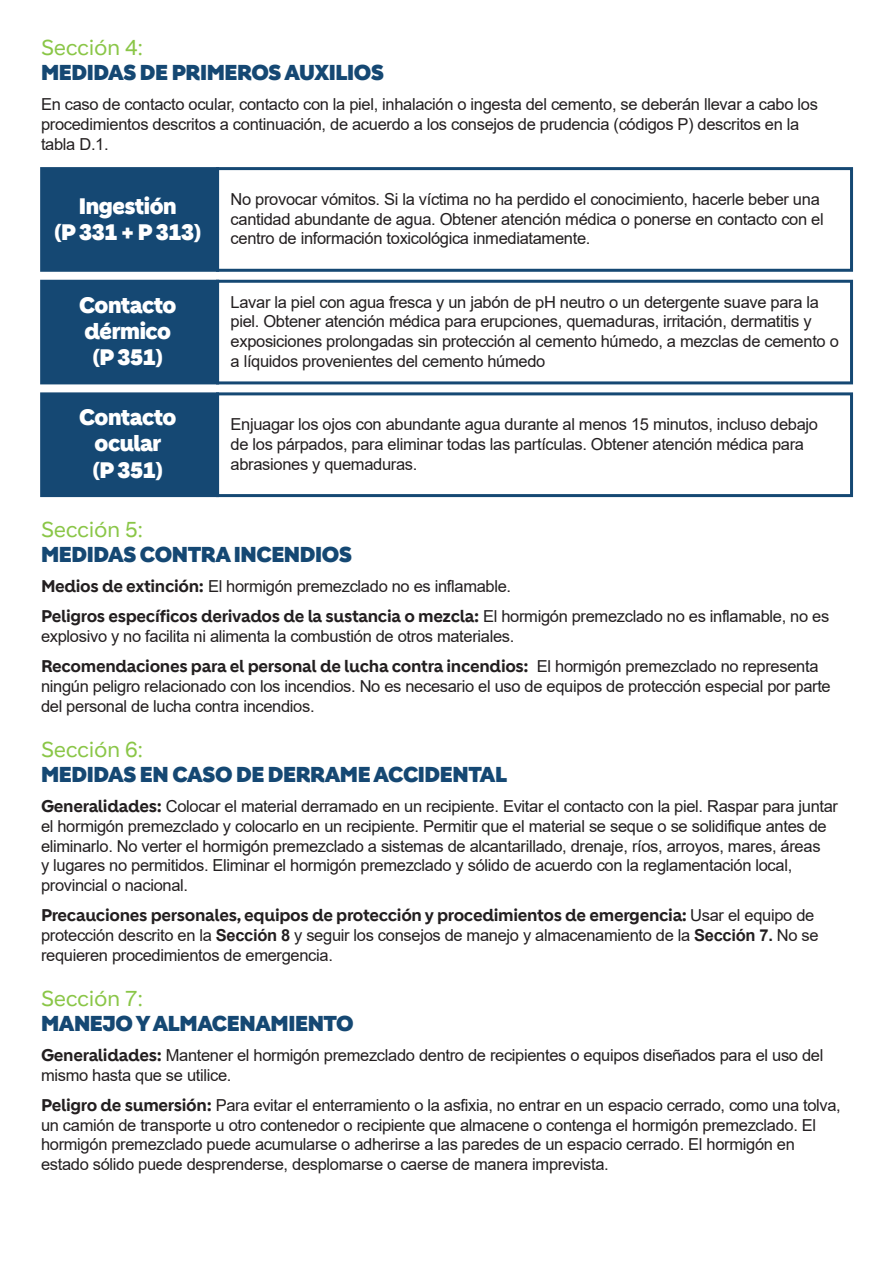
<style>
.page{position:relative;width:893px;height:1263px;background:#fff}
.page>*{position:absolute;margin:0;border:0;box-sizing:border-box;transform-origin:0 0}
.t1{font:900 21.9px/26.2px "Holcim Headline";letter-spacing:-.02em;color:#fff;text-align:center}
.t2{font:900 21px "Holcim Headline";letter-spacing:-.02em;color:#154873}
.t3{font:21px "Holcim";letter-spacing:-.02em;color:#8ac647}
.t4{font:16.5px/19.8px "Arial";letter-spacing:-.02em;color:#231f20}
.t5{font:700 16.5px "Holcim";letter-spacing:-.02em;color:#231f20}
.s1{font-family:"Holcim";font-weight:700}
.s2{font-family:"Arial";font-weight:400}
.s3{font-weight:700}
</style>
<div class="page">
<div style="left:40px;top:167px;width:179px;height:105px;background:#154873;border:3px solid #154873"></div>
<div style="left:216px;top:167px;width:637px;height:105px;border:3px solid #154873"></div>
<div style="left:40px;top:280px;width:179px;height:104px;background:#154873"></div>
<div style="left:216px;top:280px;width:637px;height:104px;border:3px solid #154873"></div>
<div style="left:40px;top:392px;width:179px;height:105px;background:#154873;border:3px solid #154873"></div>
<div style="left:216px;top:392px;width:637px;height:105px;border:3px solid #154873"></div>
<p class="t3" style="left:41px;top:35px;width:104px">Sección 4:</p>
<p class="t2" style="left:41px;top:60px;width:344px">MEDIDAS DE PRIMEROS AUXILIOS</p>
<p class="t4" style="left:41px;top:94px;width:778px">En caso de contacto ocular, contacto con la piel, inhalación o ingesta del cemento, se deberán llevar a cabo los procedimientos descritos a continuación, de acuerdo a los consejos de prudencia (códigos P) descritos en la tabla D.1.</p>
<h1 class="t1" style="left:55px;top:194px;width:148px">Ingestión<br>(P 331 + P 313)</h1>
<h1 class="t1" style="left:79px;top:292px;width:99px">Contacto dérmico (P 351)</h1>
<h1 class="t1" style="left:79px;top:405px;width:99px">Contacto ocular<br>(P 351)</h1>
<p class="t4" style="left:231px;top:189px;width:595px">No provocar vómitos. Si la víctima no ha perdido el conocimiento, hacerle beber una cantidad abundante de agua. Obtener atención médica o ponerse en contacto con el centro de información toxicológica inmediatamente.</p>
<p class="t4" style="left:231px;top:292px;width:610px">Lavar la piel con agua fresca y un jabón de pH neutro o un detergente suave para la piel. Obtener atención médica para erupciones, quemaduras, irritación, dermatitis y exposiciones prolongadas sin protección al cemento húmedo, a mezclas de cemento o a líquidos provenientes del cemento húmedo</p>
<p class="t4" style="left:231px;top:414px;width:589px">Enjuagar los ojos con abundante agua durante al menos 15 minutos, incluso debajo de los párpados, para eliminar todas las partículas. Obtener atención médica para abrasiones y quemaduras.</p>
<p class="t3" style="left:41px;top:518px;width:104px">Sección 5:</p>
<p class="t2" style="left:41px;top:542px;width:313px">MEDIDAS CONTRA INCENDIOS</p>
<p class="t4" style="left:41px;top:576px;width:472px"><span class="s1">Medios de extinción:</span> El hormigón premezclado no es inflamable.</p>
<p class="t5" style="left:41px;top:607px;width:790px">Peligros específicos derivados de la sustancia o mezcla: <span class="s2">El hormigón premezclado no es inflamable, no es</span></p>
<p class="t4" style="left:41px;top:626px;width:475px">explosivo y no facilita ni alimenta la combustión de otros materiales.</p>
<p class="t5" style="left:41px;top:657px;width:779px">Recomendaciones para el personal de lucha contra incendios: <span class="s2">El hormigón premezclado no representa</span></p>
<p class="t4" style="left:41px;top:676px;width:791px">ningún peligro relacionado con los incendios. No es necesario el uso de equipos de protección especial por parte del personal de lucha contra incendios.</p>
<p class="t3" style="left:41px;top:737px;width:104px">Sección 6:</p>
<p class="t2" style="left:41px;top:762px;width:467px">MEDIDAS EN CASO DE DERRAME ACCIDENTAL</p>
<p class="t4" style="left:41px;top:796px;width:799px"><span class="s1">Generalidades:</span> Colocar el material derramado en un recipiente. Evitar el contacto con la piel. Raspar para juntar el hormigón premezclado y colocarlo en un recipiente. Permitir que el material se seque o se solidifique antes de eliminarlo. No verter el hormigón premezclado a sistemas de alcantarillado, drenaje, ríos, arroyos, mares, áreas<br>y lugares no permitidos. Eliminar el hormigón premezclado y sólido de acuerdo con la reglamentación local, provincial o nacional.</p>
<p class="t5" style="left:41px;top:906px;width:775px">Precauciones personales, equipos de protección y procedimientos de emergencia: <span class="s2">Usar el equipo de</span></p>
<p class="t4" style="left:41px;top:925px;width:779px">protección descrito en la <span class="s3">Sección 8</span> y seguir los consejos de manejo y almacenamiento de la <span class="s3">Sección 7.</span> No se requieren procedimientos de emergencia.</p>
<p class="t3" style="left:41px;top:986px;width:104px">Sección 7:</p>
<p class="t2" style="left:41px;top:1011px;width:314px">MANEJO Y ALMACENAMIENTO</p>
<p class="t4" style="left:41px;top:1045px;width:784px"><span class="s1">Generalidades:</span> Mantener el hormigón premezclado dentro de recipientes o equipos diseñados para el uso del mismo hasta que se utilice.</p>
<p class="t4" style="left:41px;top:1095px;width:801px"><span class="s1">Peligro de sumersión:</span> Para evitar el enterramiento o la asfixia, no entrar en un espacio cerrado, como una tolva, un camión de transporte u otro contenedor o recipiente que almacene o contenga el hormigón premezclado. El hormigón premezclado puede acumularse o adherirse a las paredes de un espacio cerrado. El hormigón en estado sólido puede desprenderse, desplomarse o caerse de manera imprevista.</p>
</div>
